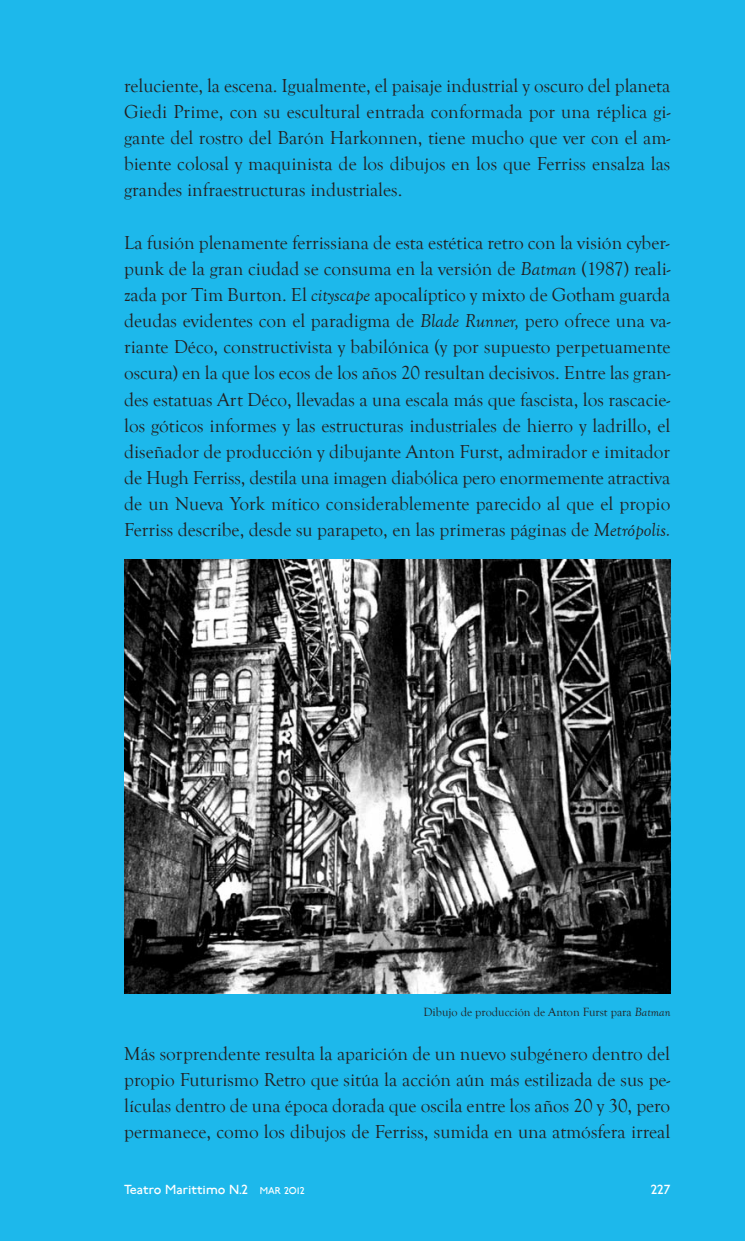
<style>
.page{position:relative;width:745px;height:1241px;background:#fff}
.page>*{position:absolute;margin:0;border:0;box-sizing:border-box;transform-origin:0 0}
.t1{font:19.25px/26.1px "Goudy Old Style T";color:#231f20;text-align:justify}
.t2{font:14px "P22 Underground";color:#fff}
.t3{font:12.25px "Goudy Old Style T";color:#231f20}
.s1{font-style:italic}
.s2{font-size:10.5px}
</style>
<div class="page">
<div style="left:0;top:0;width:744px;height:1240px;background:#1db8eb"></div>
<img style="left:124px;top:559px;width:546px;height:434px">
<p class="t1" style="left:124px;top:72px;width:547px">reluciente, la escena. Igualmente, el paisaje industrial y oscuro del planeta Giedi Prime, con su escultural entrada conformada por una réplica gi&shy;gante del rostro del Barón Harkonnen, tiene mucho que ver con el am&shy;biente colosal y maquinista de los dibujos en los que Ferriss ensalza las grandes infraestructuras industriales.</p>
<p class="t1" style="left:124px;top:229px;width:547px">La fusión plenamente ferrissiana de esta estética retro con la visión cyber&shy;punk de la gran ciudad se consuma en la versión de <span class="s1">Batman</span> (1987) reali&shy;zada por Tim Burton. El <span class="s1">cityscape</span> apocalíptico y mixto de Gotham guarda deudas evidentes con el paradigma de <span class="s1">Blade Runner,</span> pero ofrece una va&shy;riante Déco, constructivista y babilónica (y por supuesto perpetuamente oscura) en la que los ecos de los años 20 resultan decisivos. Entre las gran&shy;des estatuas Art Déco, llevadas a una escala más que fascista, los rascacie&shy;los góticos informes y las estructuras industriales de hierro y ladrillo, el diseñador de producción y dibujante Anton Furst, admirador e imitador de Hugh Ferriss, destila una imagen diabólica pero enormemente atractiva de un Nueva York mítico considerablemente parecido al que el propio Ferriss describe, desde su parapeto, en las primeras páginas de <span class="s1">Metrópolis.</span></p>
<p class="t3" style="left:423px;top:1004px;width:248px">Dibujo de producción de Anton Furst para <span class="s1">Batman</span></p>
<p class="t1" style="left:124px;top:1040px;width:547px">Más sorprendente resulta la aparición de un nuevo subgénero dentro del propio Futurismo Retro que sitúa la acción aún más estilizada de sus pe&shy;lículas dentro de una época dorada que oscila entre los años 20 y 30, pero permanece, como los dibujos de Ferriss, sumida en una atmósfera irreal</p>
<p class="t2" style="left:124px;top:1183px;width:182px">Teatro Marittimo N.2 <span class="s2">MAR 2O12</span></p>
<p class="t2" style="left:650px;top:1183px;width:21px">227</p>
</div>
